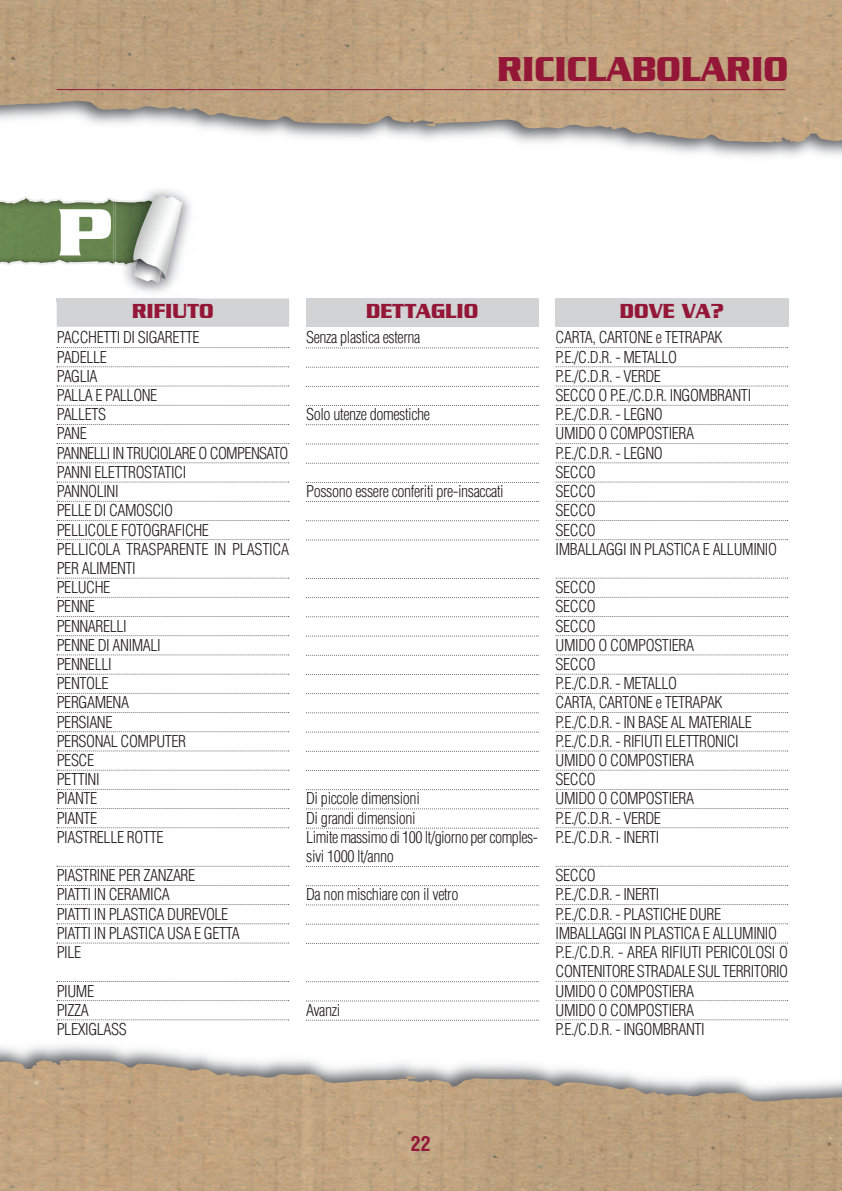
<style>
.page{position:relative;width:842px;height:1191px;background:#fff}
.page>*{position:absolute;margin:0;border:0;box-sizing:border-box;transform-origin:0 0}
.t1{font:700 72.2px "Serpentine";color:#fff;scale:1.05 1}
.t2{font:700 37.4px "Serpentine";color:#941738;scale:.85 1}
.t3{font:700 22px "Serpentine";color:#941738;scale:.85 1}
.t4{font:700 condensed 20px "Helvetica";color:#941738}
.t5{font:300 condensed 16px/19.2px "Helvetica";letter-spacing:-.025em;color:#231f20}
</style>
<div class="page">
<img style="left:0;top:865px;width:842px;height:326px">
<img style="left:55px;top:1060px;width:787px;height:42px">
<img style="left:0;top:0;width:842px;height:349px">
<img style="left:0;top:100px;width:783px;height:42px">
<svg style="left:0;top:196px;width:115px;height:71px"></svg>
<img style="left:115px;top:181px;width:82px;height:117px">
<img style="left:115px;top:264px;width:15px;height:2px">
<img style="left:115px;top:261px;width:15px;height:3px">
<img style="left:134px;top:280px;width:27px;height:3px">
<svg style="left:130px;top:194px;width:52px;height:86px"></svg>
<div style="left:57px;top:298px;width:232px;height:29px;background:#d2d3d5"></div>
<img style="left:57px;top:298px;width:140px;height:3px">
<div style="left:306px;top:298px;width:233px;height:29px;background:#d2d3d5"></div>
<div style="left:556px;top:298px;width:232px;height:29px;background:#d2d3d5"></div>
<svg style="left:57px;top:347px;width:232px;height:1px"></svg>
<svg style="left:57px;top:366px;width:232px;height:1px"></svg>
<svg style="left:57px;top:385px;width:232px;height:1px"></svg>
<svg style="left:57px;top:405px;width:232px;height:1px"></svg>
<svg style="left:57px;top:424px;width:232px;height:1px"></svg>
<svg style="left:57px;top:443px;width:232px;height:1px"></svg>
<svg style="left:57px;top:462px;width:232px;height:1px"></svg>
<svg style="left:57px;top:481px;width:232px;height:1px"></svg>
<svg style="left:57px;top:501px;width:232px;height:1px"></svg>
<svg style="left:57px;top:520px;width:232px;height:1px"></svg>
<svg style="left:57px;top:539px;width:232px;height:1px"></svg>
<svg style="left:57px;top:577px;width:232px;height:1px"></svg>
<svg style="left:57px;top:597px;width:232px;height:1px"></svg>
<svg style="left:57px;top:616px;width:232px;height:1px"></svg>
<svg style="left:57px;top:635px;width:232px;height:1px"></svg>
<svg style="left:57px;top:654px;width:232px;height:1px"></svg>
<svg style="left:57px;top:673px;width:232px;height:1px"></svg>
<svg style="left:57px;top:693px;width:232px;height:1px"></svg>
<svg style="left:57px;top:712px;width:232px;height:1px"></svg>
<svg style="left:57px;top:731px;width:232px;height:1px"></svg>
<svg style="left:57px;top:750px;width:232px;height:1px"></svg>
<svg style="left:57px;top:769px;width:232px;height:1px"></svg>
<svg style="left:57px;top:789px;width:232px;height:1px"></svg>
<svg style="left:57px;top:808px;width:232px;height:1px"></svg>
<svg style="left:57px;top:827px;width:232px;height:1px"></svg>
<svg style="left:57px;top:865px;width:232px;height:1px"></svg>
<svg style="left:57px;top:885px;width:232px;height:1px"></svg>
<svg style="left:57px;top:904px;width:232px;height:1px"></svg>
<svg style="left:57px;top:923px;width:232px;height:1px"></svg>
<svg style="left:57px;top:942px;width:232px;height:1px"></svg>
<svg style="left:57px;top:981px;width:232px;height:1px"></svg>
<svg style="left:57px;top:1000px;width:232px;height:1px"></svg>
<svg style="left:57px;top:1019px;width:232px;height:1px"></svg>
<svg style="left:306px;top:347px;width:233px;height:1px"></svg>
<svg style="left:306px;top:367px;width:233px;height:1px"></svg>
<svg style="left:306px;top:386px;width:233px;height:1px"></svg>
<svg style="left:306px;top:405px;width:233px;height:1px"></svg>
<svg style="left:306px;top:424px;width:233px;height:1px"></svg>
<svg style="left:306px;top:443px;width:233px;height:1px"></svg>
<svg style="left:306px;top:463px;width:233px;height:1px"></svg>
<svg style="left:306px;top:482px;width:233px;height:1px"></svg>
<svg style="left:306px;top:501px;width:233px;height:1px"></svg>
<svg style="left:306px;top:520px;width:233px;height:1px"></svg>
<svg style="left:306px;top:539px;width:233px;height:1px"></svg>
<svg style="left:306px;top:578px;width:233px;height:1px"></svg>
<svg style="left:306px;top:597px;width:233px;height:1px"></svg>
<svg style="left:306px;top:616px;width:233px;height:1px"></svg>
<svg style="left:306px;top:635px;width:233px;height:1px"></svg>
<svg style="left:306px;top:655px;width:233px;height:1px"></svg>
<svg style="left:306px;top:674px;width:233px;height:1px"></svg>
<svg style="left:306px;top:693px;width:233px;height:1px"></svg>
<svg style="left:306px;top:712px;width:233px;height:1px"></svg>
<svg style="left:306px;top:731px;width:233px;height:1px"></svg>
<svg style="left:306px;top:751px;width:233px;height:1px"></svg>
<svg style="left:306px;top:770px;width:233px;height:1px"></svg>
<svg style="left:306px;top:789px;width:233px;height:1px"></svg>
<svg style="left:306px;top:808px;width:233px;height:1px"></svg>
<svg style="left:306px;top:827px;width:233px;height:1px"></svg>
<svg style="left:306px;top:866px;width:233px;height:1px"></svg>
<svg style="left:306px;top:885px;width:233px;height:1px"></svg>
<svg style="left:306px;top:904px;width:233px;height:1px"></svg>
<svg style="left:306px;top:923px;width:233px;height:1px"></svg>
<svg style="left:306px;top:943px;width:233px;height:1px"></svg>
<svg style="left:306px;top:981px;width:233px;height:1px"></svg>
<svg style="left:306px;top:1000px;width:233px;height:1px"></svg>
<svg style="left:306px;top:1019px;width:233px;height:1px"></svg>
<svg style="left:556px;top:347px;width:232px;height:1px"></svg>
<svg style="left:556px;top:366px;width:232px;height:1px"></svg>
<svg style="left:556px;top:385px;width:232px;height:1px"></svg>
<svg style="left:556px;top:405px;width:232px;height:1px"></svg>
<svg style="left:556px;top:424px;width:232px;height:1px"></svg>
<svg style="left:556px;top:443px;width:232px;height:1px"></svg>
<svg style="left:556px;top:462px;width:232px;height:1px"></svg>
<svg style="left:556px;top:481px;width:232px;height:1px"></svg>
<svg style="left:556px;top:501px;width:232px;height:1px"></svg>
<svg style="left:556px;top:520px;width:232px;height:1px"></svg>
<svg style="left:556px;top:539px;width:232px;height:1px"></svg>
<svg style="left:556px;top:577px;width:232px;height:1px"></svg>
<svg style="left:556px;top:597px;width:232px;height:1px"></svg>
<svg style="left:556px;top:616px;width:232px;height:1px"></svg>
<svg style="left:556px;top:635px;width:232px;height:1px"></svg>
<svg style="left:556px;top:654px;width:232px;height:1px"></svg>
<svg style="left:556px;top:673px;width:232px;height:1px"></svg>
<svg style="left:556px;top:693px;width:232px;height:1px"></svg>
<svg style="left:556px;top:712px;width:232px;height:1px"></svg>
<svg style="left:556px;top:731px;width:232px;height:1px"></svg>
<svg style="left:556px;top:750px;width:232px;height:1px"></svg>
<svg style="left:556px;top:769px;width:232px;height:1px"></svg>
<svg style="left:556px;top:789px;width:232px;height:1px"></svg>
<svg style="left:556px;top:808px;width:232px;height:1px"></svg>
<svg style="left:556px;top:827px;width:232px;height:1px"></svg>
<svg style="left:556px;top:865px;width:232px;height:1px"></svg>
<svg style="left:556px;top:885px;width:232px;height:1px"></svg>
<svg style="left:556px;top:904px;width:232px;height:1px"></svg>
<svg style="left:556px;top:923px;width:232px;height:1px"></svg>
<svg style="left:556px;top:942px;width:232px;height:1px"></svg>
<svg style="left:556px;top:981px;width:232px;height:1px"></svg>
<svg style="left:556px;top:1000px;width:232px;height:1px"></svg>
<svg style="left:556px;top:1019px;width:232px;height:1px"></svg>
<hr style="left:57px;top:89px;width:728px;height:1px;background:#941738">
<h2 class="t2" style="left:497px;top:57px;width:344px">RICICLABOLARIO</h2>
<h1 class="t1" style="left:57px;top:209px;width:55px">P</h1>
<h3 class="t3" style="left:132px;top:304px;width:98px">RIFIUTO</h3>
<h3 class="t3" style="left:366px;top:304px;width:133px">DETTAGLIO</h3>
<h3 class="t3" style="left:620px;top:304px;width:124px">DOVE VA?</h3>
<p class="t5" style="left:57px;top:328px;width:234px">PACCHETTI DI SIGARETTE<br>PADELLE<br>PAGLIA<br>PALLA E PALLONE<br>PALLETS<br>PANE<br>PANNELLI IN TRUCIOLARE O COMPENSATO<br>PANNI ELETTROSTATICI<br>PANNOLINI<br>PELLE DI CAMOSCIO<br>PELLICOLE FOTOGRAFICHE<br>PELLICOLA TRASPARENTE IN PLASTICA<br>PER ALIMENTI<br>PELUCHE<br>PENNE<br>PENNARELLI<br>PENNE DI ANIMALI<br>PENNELLI<br>PENTOLE<br>PERGAMENA<br>PERSIANE<br>PERSONAL COMPUTER<br>PESCE<br>PETTINI<br>PIANTE<br>PIANTE<br>PIASTRELLE ROTTE</p>
<p class="t5" style="left:57px;top:866px;width:184px">PIASTRINE PER ZANZARE<br>PIATTI IN CERAMICA<br>PIATTI IN PLASTICA DUREVOLE<br>PIATTI IN PLASTICA USA E GETTA<br>PILE</p>
<p class="t5" style="left:57px;top:981px;width:72px">PIUME<br>PIZZA<br>PLEXIGLASS</p>
<p class="t5" style="left:306px;top:328px;width:116px">Senza plastica esterna</p>
<p class="t5" style="left:306px;top:405px;width:125px">Solo utenze domestiche</p>
<p class="t5" style="left:306px;top:482px;width:199px">Possono essere conferiti pre-insaccati</p>
<p class="t5" style="left:306px;top:789px;width:234px">Di piccole dimensioni<br>Di grandi dimensioni<br>Limite massimo di 100 lt/giorno per comples&shy;sivi 1000 lt/anno</p>
<p class="t5" style="left:306px;top:885px;width:154px">Da non mischiare con il vetro</p>
<p class="t5" style="left:306px;top:1000px;width:36px">Avanzi</p>
<p class="t5" style="left:556px;top:328px;width:223px">CARTA, CARTONE e TETRAPAK<br>P.E./C.D.R. - METALLO<br>P.E./C.D.R. - VERDE<br>SECCO O P.E./C.D.R. INGOMBRANTI<br>P.E./C.D.R. - LEGNO<br>UMIDO O COMPOSTIERA<br>P.E./C.D.R. - LEGNO<br>SECCO<br>SECCO<br>SECCO<br>SECCO<br>IMBALLAGGI IN PLASTICA E ALLUMINIO</p>
<p class="t5" style="left:556px;top:578px;width:198px">SECCO<br>SECCO<br>SECCO<br>UMIDO O COMPOSTIERA<br>SECCO<br>P.E./C.D.R. - METALLO<br>CARTA, CARTONE e TETRAPAK<br>P.E./C.D.R. - IN BASE AL MATERIALE<br>P.E./C.D.R. - RIFIUTI ELETTRONICI<br>UMIDO O COMPOSTIERA<br>SECCO<br>UMIDO O COMPOSTIERA<br>P.E./C.D.R. - VERDE<br>P.E./C.D.R. - INERTI</p>
<p class="t5" style="left:556px;top:866px;width:234px">SECCO<br>P.E./C.D.R. - INERTI<br>P.E./C.D.R. - PLASTICHE DURE<br>IMBALLAGGI IN PLASTICA E ALLUMINIO<br>P.E./C.D.R. - AREA RIFIUTI PERICOLOSI O<br>CONTENITORE STRADALE SUL TERRITORIO<br>UMIDO O COMPOSTIERA<br>UMIDO O COMPOSTIERA<br>P.E./C.D.R. - INGOMBRANTI</p>
<p class="t4" style="left:411px;top:1132px;width:21px">22</p>
</div>
